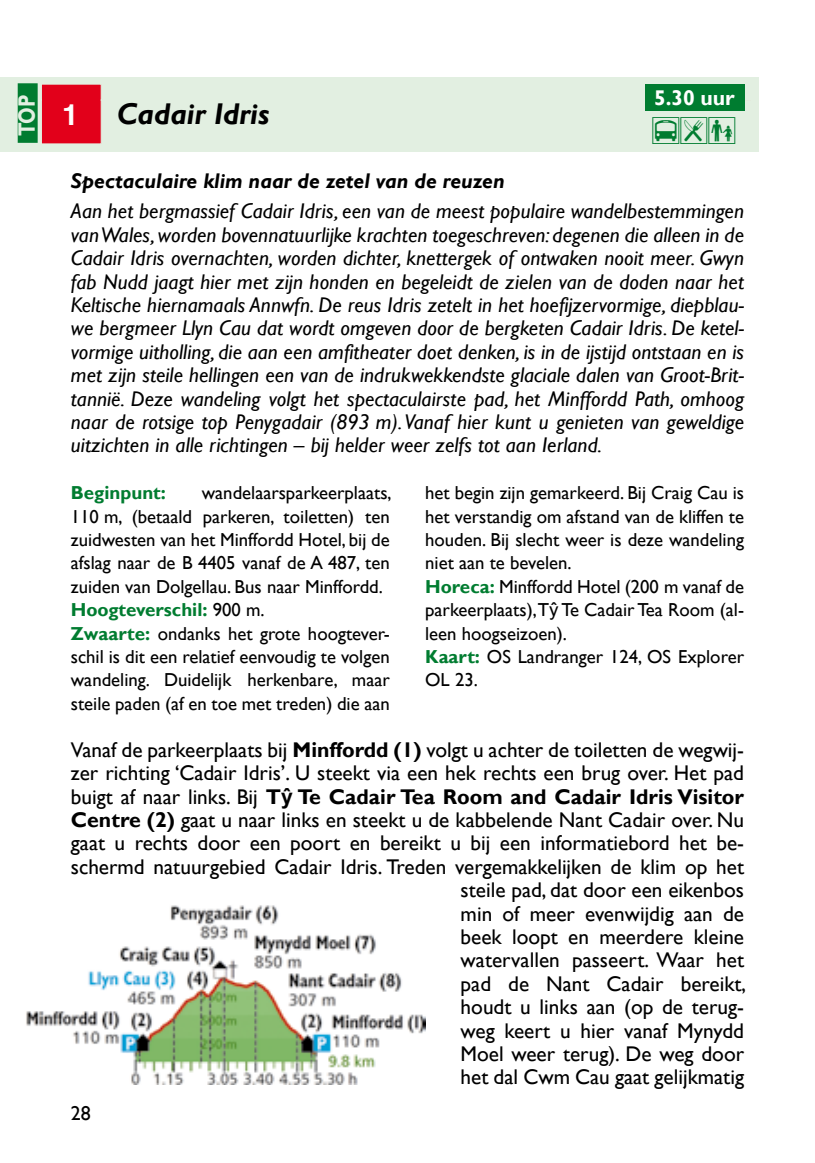
<style>
.page{position:relative;width:815px;height:1163px;background:#fff}
.page>*{position:absolute;margin:0;border:0;box-sizing:border-box;transform-origin:0 0}
.t1{font:37.5px "wb font";color:#007c30}
.t2{font:italic 700 30px "Gill Sans";color:#000}
.t3{font:700 30px "Swiss 721 BT";color:#fff}
.t4{font:700 23.75px "Gill Sans";color:#e2efe1;scale:.8 1}
.t5{font:italic 21.25px/23.5px "Gill Sans";letter-spacing:.005em;color:#000;text-align:justify}
.t6{font:21.25px/23.5px "Gill Sans";color:#000;text-align:right}
.t7{font:italic 700 21.25px "Gill Sans";color:#000}
.t8{font:700 21.25px "Gill Sans";color:#fff}
.t9{font:20px "Gill Sans";color:#000}
.t10{font:18.75px/23.5px "Gill Sans";color:#000}
.t11{font:700 18.75px "Gill Sans";color:#007c30}
.s1{font-weight:700;color:#007c30}
.s2{font-family:"Arial Unicode MS"}
.s3{font-weight:700}
.s4{font-family:"Arial";font-weight:700}
</style>
<div class="page">
<img style="left:26px;top:905px;width:399px;height:179px">
<div style="left:0;top:77px;width:758px;height:74px;background:#e2efe1"></div>
<svg style="left:17px;top:84px;width:728px;height:60px"></svg>
<div style="left:103px;top:84px;width:542px;height:60px;background:#e2efe1"></div>
<div style="left:18px;top:83px;width:20px;height:60px;background:#007c30"></div>
<div style="left:645px;top:85px;width:99px;height:26px;background:#007c30"></div>
<p class="t4" style="left:13px;top:136px;width:53px;rotate:-90deg">TOP</p>
<h2 class="t3" style="left:62px;top:96px;width:19px">1</h2>
<h2 class="t2" style="left:117px;top:97px;width:154px">Cadair Idris</h2>
<p class="t8" style="left:654px;top:85px;width:82px">5.30 uur</p>
<h1 class="t1" style="left:652px;top:118px;width:86px">8C7</h1>
<p class="t7" style="left:71px;top:168px;width:435px">Spectaculaire klim naar de zetel van de reuzen</p>
<p class="t5" style="left:71px;top:200px;width:675px">Aan het bergmassief Cadair Idris, een van de meest populaire wandelbestemmingen van Wales, worden bovennatuurlijke krachten toegeschreven: degenen die alleen in de Cadair Idris overnachten, worden dichter, knettergek of ontwaken nooit meer. Gwyn fab Nudd jaagt hier met zijn honden en begeleidt de zielen van de doden naar het Keltische hiernamaals Annwfn. De reus Idris zetelt in het hoefijzervormige, diepblau&shy;we bergmeer Llyn Cau dat wordt omgeven door de bergketen Cadair Idris. De ketel&shy;vormige uitholling, die aan een amfitheater doet denken, is in de ijstijd ontstaan en is met zijn steile hellingen een van de indrukwekkendste glaciale dalen van Groot-Brit&shy;tannië. Deze wandeling volgt het spectaculairste pad, het Minffordd Path, omhoog naar de rotsige top Penygadair (893 m). Vanaf hier kunt u genieten van geweldige uitzichten in alle richtingen – bij helder weer zelfs tot aan Ierland.</p>
<p class="t10" style="left:71px;top:481px;width:322px;text-indent:131px">wandelaarsparkeerplaats, 110 m, (betaald parkeren, toiletten) ten zuidwesten van het Minffordd Hotel, bij de afslag naar de B 4405 vanaf de A 487, ten zuiden van Dolgellau. Bus naar Minffordd.<br><span class="s1">Hoogteverschil:</span> 900 m.<br><span class="s1">Zwaarte:</span> ondanks het grote hoogtever&shy;schil is dit een relatief eenvoudig te volgen wandeling. Duidelijk herkenbare, maar steile paden (af en toe met treden) die aan</p>
<p class="t10" style="left:425px;top:481px;width:320px">het begin zijn gemarkeerd. Bij Craig Cau is het verstandig om afstand van de kliffen te houden. Bij slecht weer is deze wandeling niet aan te bevelen.<br><span class="s1">Horeca:</span> Minffordd Hotel (200 m vanaf de parkeerplaats),T<span class="s2">ŷ</span> Te Cadair Tea Room (al&shy;leen hoogseizoen).<br><span class="s1">Kaart:</span> OS Landranger 124, OS Explorer<br>OL 23.</p>
<p class="t11" style="left:71px;top:481px;width:97px">Beginpunt:</p>
<p class="t6" style="left:71px;top:738px;width:677px">Vanaf de parkeerplaats bij <span class="s3">Minffordd (1)</span> volgt u achter de toiletten de wegwij&shy;zer richting ‘Cadair Idris’. U steekt via een hek rechts een brug over. Het pad buigt af naar links. Bij <span class="s3">T</span><span class="s4">ŷ</span> <span class="s3">Te Cadair Tea Room and Cadair Idris Visitor Centre (2)</span> gaat u naar links en steekt u de kabbelende Nant Cadair over. Nu gaat u rechts door een poort en bereikt u bij een informatiebord het be&shy;schermd natuurgebied Cadair Idris. Treden vergemakkelijken de klim op het steile pad, dat door een eikenbos<br>min of meer evenwijdig aan de<br>beek loopt en meerdere kleine<br>watervallen passeert. Waar het<br>pad de Nant Cadair bereikt,<br>houdt u links aan (op de terug-<br>weg keert u hier vanaf Mynydd<br>Moel weer terug). De weg door<br>het dal Cwm Cau gaat gelijkmatig</p>
<p class="t9" style="left:71px;top:1101px;width:21px">28</p>
</div>
